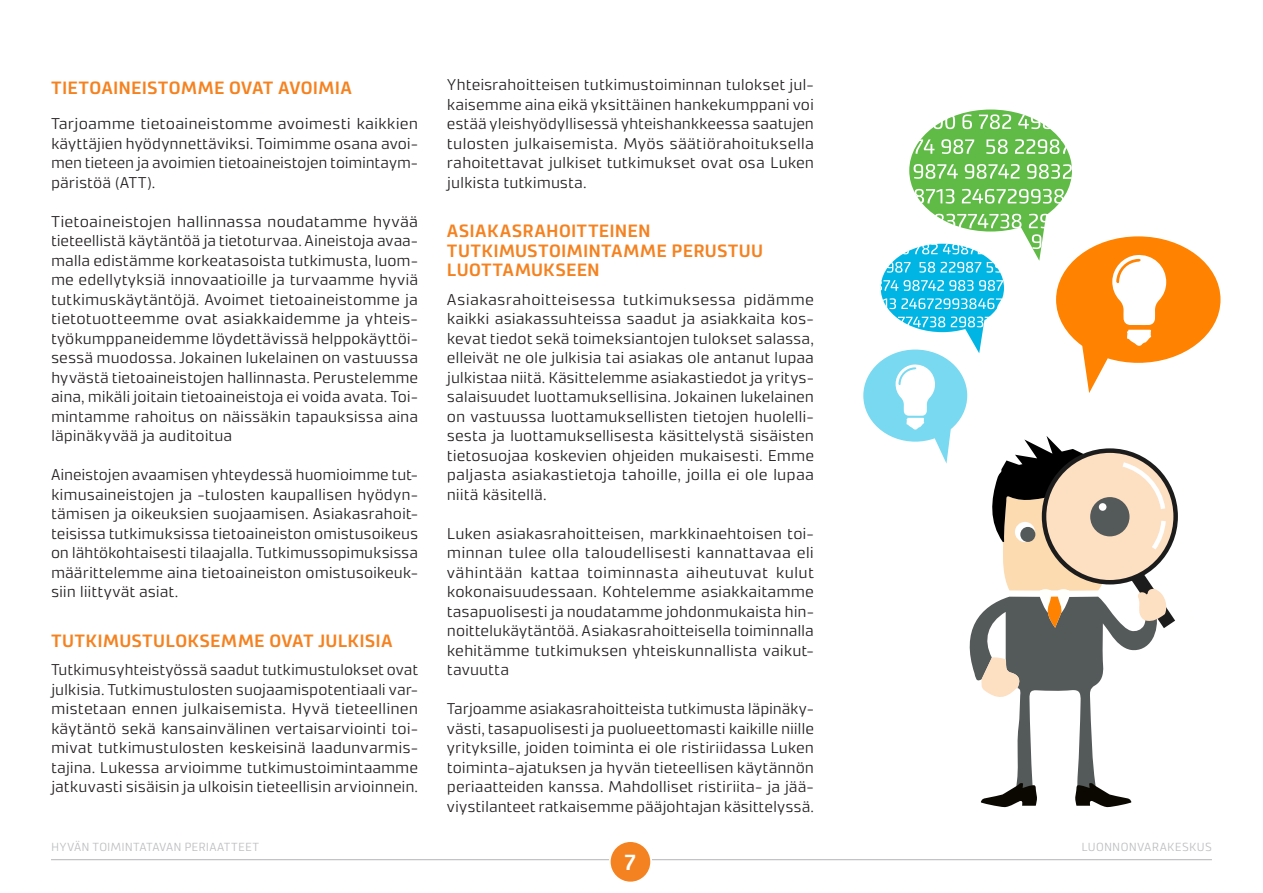
<style>
.page{position:relative;width:1263px;height:893px;background:#fff}
.page>*{position:absolute;margin:0;border:0;box-sizing:border-box;transform-origin:0 0}
.t1{font:600 22.05px "Accura";color:#fff}
.t2{font:600 18px/19.5px "Accura";letter-spacing:.01em;color:#f58220}
.leipis{font:300 15.75px/19.5px "Accura";letter-spacing:-.005em;color:#231f20;text-align:justify}
.t3{font:300 11.85px "Accura";letter-spacing:.02em;color:#bcbdc0}
</style>
<div class="page">
<hr style="left:652px;top:859px;width:560px;height:1px;background:#bcbdc0">
<hr style="left:51px;top:859px;width:558px;height:1px;background:#bcbdc0">
<div style="left:610px;top:841px;width:41px;height:41px;background:#f58220;border-radius:50%"></div>
<div style="left:609px;top:840px;width:43px;height:43px;border:2px solid #fff;border-radius:50%"></div>
<svg style="left:863px;top:110px;width:357px;height:697px"></svg>
<div style="left:1090px;top:497px;width:39px;height:39px;background:#545959;border-radius:50%"></div>
<div style="left:1018px;top:519px;width:20px;height:21px;background:#fcdbb0;border-radius:50%"></div>
<div style="left:1015px;top:522px;width:20px;height:20px;background:#fff;border-radius:50%"></div>
<div style="left:1020px;top:527px;width:15px;height:15px;background:#545959;border-radius:50%"></div>
<div style="left:1099px;top:503px;width:7px;height:8px;background:#fff;border-radius:50%"></div>
<p class="t2" style="left:51px;top:77px;width:302px">TIETOAINEISTOMME OVAT AVOIMIA</p>
<p class="leipis" style="left:51px;top:114px;width:369px">Tarjoamme tietoaineistomme avoimesti kaikkien käyttäjien hyödynnettäviksi. Toimimme osana avoi&shy;men tieteen ja avoimien tietoaineistojen toimintaym&shy;päristöä (ATT).</p>
<p class="leipis" style="left:51px;top:211px;width:369px">Tietoaineistojen hallinnassa noudatamme hyvää tieteellistä käytäntöä ja tietoturvaa. Aineistoja avaa&shy;malla edistämme korkeatasoista tutkimusta, luom&shy;me edellytyksiä innovaatioille ja turvaamme hyviä tutkimuskäytäntöjä. Avoimet tietoaineistomme ja tietotuotteemme ovat asiakkaidemme ja yhteis&shy;työkumppaneidemme löydettävissä helppokäyttöi&shy;sessä muodossa. Jokainen lukelainen on vastuussa hyvästä tietoaineistojen hallinnasta. Perustelemme aina, mikäli joitain tietoaineistoja ei voida avata. Toi&shy;mintamme rahoitus on näissäkin tapauksissa aina läpinäkyvää ja auditoitua</p>
<p class="leipis" style="left:51px;top:465px;width:369px">Aineistojen avaamisen yhteydessä huomioimme tut&shy;kimusaineistojen ja -tulosten kaupallisen hyödyn&shy;tämisen ja oikeuksien suojaamisen. Asiakasrahoit&shy;teisissa tutkimuksissa tietoaineiston omistusoikeus on lähtökohtaisesti tilaajalla. Tutkimussopimuksissa määrittelemme aina tietoaineiston omistusoikeuk&shy;siin liittyvät asiat.</p>
<p class="t2" style="left:51px;top:630px;width:343px">TUTKIMUSTULOKSEMME OVAT JULKISIA</p>
<p class="leipis" style="left:51px;top:660px;width:369px">Tutkimusyhteistyössä saadut tutkimustulokset ovat julkisia. Tutkimustulosten suojaamispotentiaali var&shy;mistetaan ennen julkaisemista. Hyvä tieteellinen käytäntö sekä kansainvälinen vertaisarviointi toi&shy;mivat tutkimustulosten keskeisinä laadunvarmis&shy;tajina. Lukessa arvioimme tutkimustoimintaamme jatkuvasti sisäisin ja ulkoisin tieteellisin arvioinnein.</p>
<p class="leipis" style="left:447px;top:75px;width:369px">Yhteisrahoitteisen tutkimustoiminnan tulokset jul&shy;kaisemme aina eikä yksittäinen hankekumppani voi estää yleishyödyllisessä yhteishankkeessa saatujen tulosten julkaisemista. Myös säätiörahoituksella rahoitettavat julkiset tutkimukset ovat osa Luken julkista tutkimusta.</p>
<p class="t2" style="left:447px;top:221px;width:318px">ASIAKASRAHOITTEINEN<br>TUTKIMUSTOIMINTAMME PERUSTUU<br>LUOTTAMUKSEEN</p>
<p class="leipis" style="left:447px;top:289px;width:369px">Asiakasrahoitteisessa tutkimuksessa pidämme kaikki asiakassuhteissa saadut ja asiakkaita kos&shy;kevat tiedot sekä toimeksiantojen tulokset salassa, elleivät ne ole julkisia tai asiakas ole antanut lupaa julkistaa niitä. Käsittelemme asiakastiedot ja yritys&shy;salaisuudet luottamuksellisina. Jokainen lukelainen on vastuussa luottamuksellisten tietojen huolelli&shy;sesta ja luottamuksellisesta käsittelystä sisäisten tietosuojaa koskevien ohjeiden mukaisesti. Emme paljasta asiakastietoja tahoille, joilla ei ole lupaa niitä käsitellä.</p>
<p class="leipis" style="left:447px;top:523px;width:369px">Luken asiakasrahoitteisen, markkinaehtoisen toi&shy;minnan tulee olla taloudellisesti kannattavaa eli vähintään kattaa toiminnasta aiheutuvat kulut kokonaisuudessaan. Kohtelemme asiakkaitamme tasapuolisesti ja noudatamme johdonmukaista hin&shy;noittelukäytäntöä. Asiakasrahoitteisella toiminnalla kehitämme tutkimuksen yhteiskunnallista vaikut&shy;tavuutta</p>
<p class="leipis" style="left:447px;top:699px;width:369px">Tarjoamme asiakasrahoitteista tutkimusta läpinäky&shy;västi, tasapuolisesti ja puolueettomasti kaikille niille yrityksille, joiden toiminta ei ole ristiriidassa Luken toiminta-ajatuksen ja hyvän tieteellisen käytännön periaatteiden kanssa. Mahdolliset ristiriita- ja jää&shy;viystilanteet ratkaisemme pääjohtajan käsittelyssä.</p>
<p class="t3" style="left:51px;top:839px;width:210px">HYVÄN TOIMINTATAVAN PERIAATTEET</p>
<p class="t3" style="left:1081px;top:839px;width:132px">LUONNONVARAKESKUS</p>
<h1 class="t1" style="left:624px;top:848px;width:13px">7</h1>
</div>
